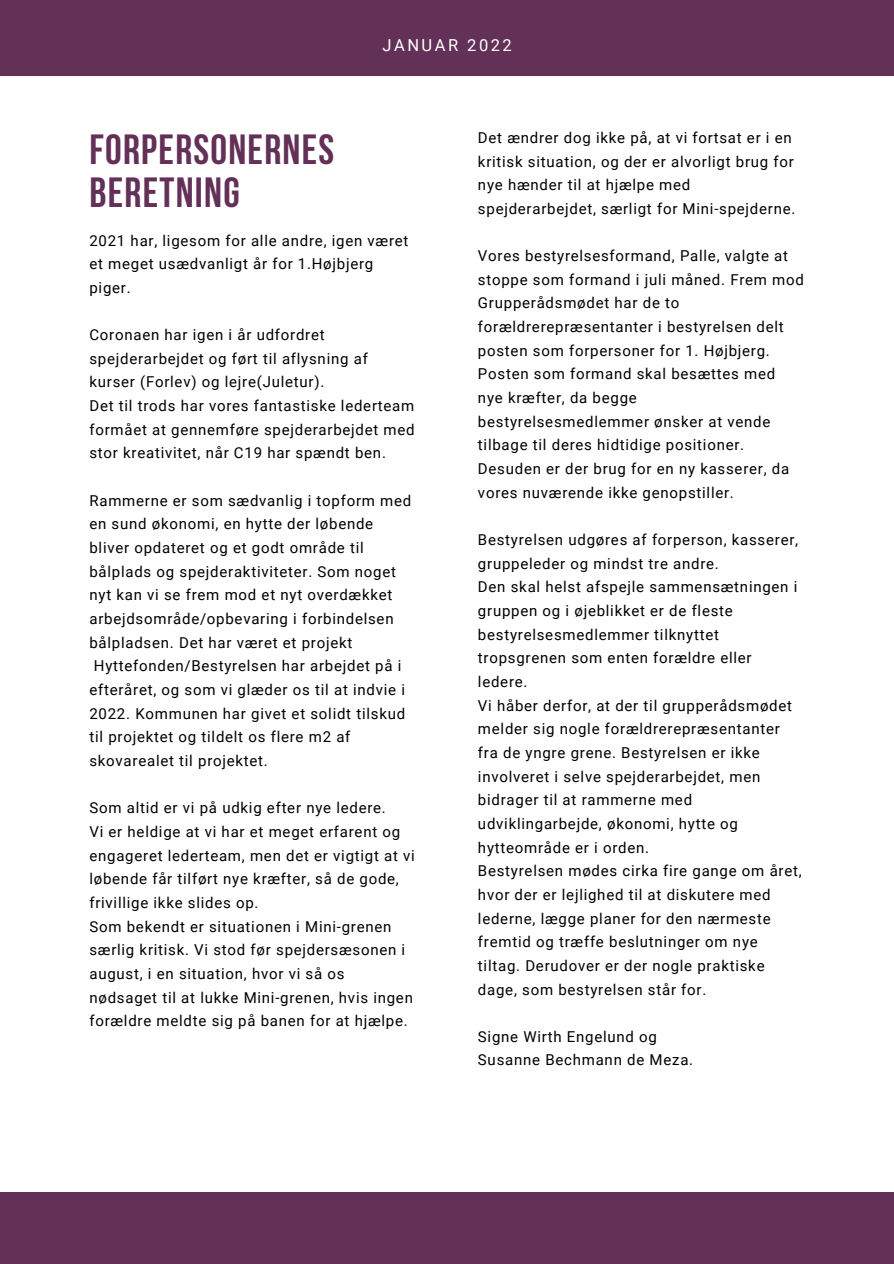
<style>
.page{position:relative;width:894px;height:1264px;background:#fff}
.page>*{position:absolute;margin:0;border:0;box-sizing:border-box;transform-origin:0 0}
.t1{font:700 42px/42.8px "Bebas Neue";letter-spacing:.03em;color:#633058}
.t2{font:16.5px "Roboto";letter-spacing:.15em;color:#fff}
.t3{font:15px/23.7px "Roboto";letter-spacing:.05em;color:#000}
</style>
<div class="page">
<div style="left:0;top:0;width:893px;height:75px;background:#633058"></div>
<div style="left:0;top:1191px;width:893px;height:72px;background:#633058"></div>
<p class="t2" style="left:382px;top:36px;width:131px">JANUAR 2022</p>
<p class="t1" style="left:89px;top:132px;width:246px">FORPERSONERNES<br>BERETNING</p>
<p class="t3" style="left:478px;top:126px;width:319px">Det ændrer dog ikke på, at vi fortsat er i en kritisk situation, og der er alvorligt brug for nye hænder til at hjælpe med spejderarbejdet, særligt for Mini-spejderne.</p>
<p class="t3" style="left:478px;top:244px;width:327px">Vores bestyrelsesformand, Palle, valgte at stoppe som formand i juli måned. Frem mod Grupperådsmødet har de to forældrerepræsentanter i bestyrelsen delt posten som forpersoner for 1. Højbjerg.<br>Posten som formand skal besættes med<br>nye kræfter, da begge bestyrelsesmedlemmer ønsker at vende tilbage til deres hidtidige positioner.<br>Desuden er der brug for en ny kasserer, da vores nuværende ikke genopstiller.</p>
<p class="t3" style="left:478px;top:528px;width:321px">Bestyrelsen udgøres af forperson, kasserer, gruppeleder og mindst tre andre.</p>
<p class="t3" style="left:478px;top:575px;width:321px">Den skal helst afspejle sammensætningen i gruppen og i øjeblikket er de fleste bestyrelsesmedlemmer tilknyttet tropsgrenen som enten forældre eller ledere.</p>
<p class="t3" style="left:478px;top:693px;width:315px">Vi håber derfor, at der til grupperådsmødet melder sig nogle forældrerepræsentanter fra de yngre grene. Bestyrelsen er ikke involveret i selve spejderarbejdet, men bidrager til at rammerne med udviklingarbejde, økonomi, hytte og hytteområde er i orden.</p>
<p class="t3" style="left:478px;top:859px;width:325px">Bestyrelsen mødes cirka fire gange om året, hvor der er lejlighed til at diskutere med lederne, lægge planer for den nærmeste fremtid og træffe beslutninger om nye tiltag. Derudover er der nogle praktiske dage, som bestyrelsen står for.</p>
<p class="t3" style="left:478px;top:1024px;width:180px">Signe Wirth Engelund og</p>
<p class="t3" style="left:478px;top:1048px;width:217px">Susanne Bechmann de Meza.</p>
<p class="t3" style="left:89px;top:228px;width:320px">2021 har, ligesom for alle andre, igen været et meget usædvanligt år for 1.Højbjerg piger.</p>
<p class="t3" style="left:89px;top:323px;width:280px">Coronaen har igen i år udfordret spejderarbejdet og ført til aflysning af kurser (Forlev) og lejre(Juletur).</p>
<p class="t3" style="left:89px;top:394px;width:326px;text-align:justify">Det til trods har vores fantastiske lederteam formået at gennemføre spejderarbejdet med stor kreativitet, når C19 har spændt ben.</p>
<p class="t3" style="left:89px;top:489px;width:323px">Rammerne er som sædvanlig i topform med en sund økonomi, en hytte der løbende bliver opdateret og et godt område til bålplads og spejderaktiviteter. Som noget nyt kan vi se frem mod et nyt overdækket arbejdsområde/opbevaring i forbindelsen bålpladsen. Det har været et projekt Hyttefonden/Bestyrelsen har arbejdet på i efteråret, og som vi glæder os til at indvie i 2022. Kommunen har givet et solidt tilskud til projektet og tildelt os flere m2 af skovarealet til projektet.</p>
<p class="t3" style="left:89px;top:796px;width:298px">Som altid er vi på udkig efter nye ledere.</p>
<p class="t3" style="left:89px;top:820px;width:327px">Vi er heldige at vi har et meget erfarent og engageret lederteam, men det er vigtigt at vi løbende får tilført nye kræfter, så de gode, frivillige ikke slides op.</p>
<p class="t3" style="left:89px;top:914px;width:325px">Som bekendt er situationen i Mini-grenen særlig kritisk. Vi stod før spejdersæsonen i august, i en situation, hvor vi så os nødsaget til at lukke Mini-grenen, hvis ingen forældre meldte sig på banen for at hjælpe.</p>
</div>
